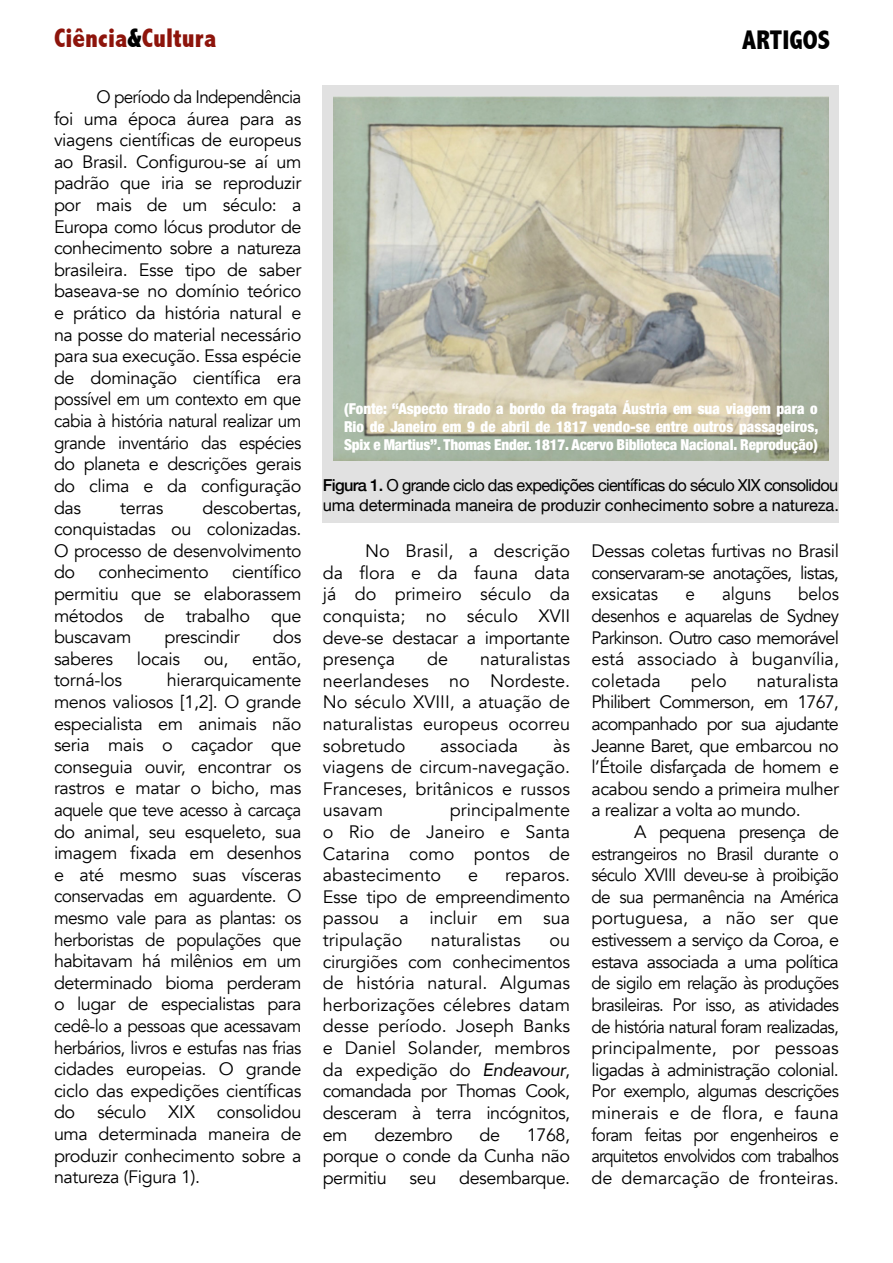
<style>
.page{position:relative;width:893px;height:1263px;background:#fff}
.page>*{position:absolute;margin:0;border:0;box-sizing:border-box;transform-origin:0 0}
.t1{font:800 condensed 27px "Abadi";color:#8d140b}
.t2{font:800 condensed 27px "Abadi";color:#000}
.t3{font:18px/21.6px "Avenir";letter-spacing:-.02em;color:#000;text-align:justify}
.t4{font:18px/21.6px "Avenir";letter-spacing:-.02em;color:#000;text-align:justify;scale:.95 1}
.t5{font:18px "Avenir";color:#000}
.t6{font:16.5px/19.8px "Helvetica Neue";letter-spacing:-.025em;color:#000}
.t7{font:900 condensed 15px/18px "Helvetica Neue";letter-spacing:-.01em;color:#fff;text-align:justify}
.s1{color:#000}
.s2{font-weight:500}
.s3{font-style:italic}
</style>
<div class="page">
<div style="left:323px;top:85px;width:516px;height:437px;background:#e1e1e1"></div>
<img style="left:333px;top:96px;width:495px;height:365px">
<h1 class="t1" style="left:54px;top:22px;width:164px">Ciência<span class="s1">&amp;</span>Cultura</h1>
<h1 class="t2" style="left:742px;top:25px;width:89px">ARTIGOS</h1>
<p class="t4" style="left:54px;top:86px;width:262px;text-indent:43px">O período da Independência foi uma época áurea para as viagens científicas de europeus ao Brasil. Configurou-se aí um padrão que iria se reproduzir por mais de um século: a Europa como lócus produtor de conhecimento sobre a natureza brasileira. Esse tipo de saber baseava-se no domínio teórico e prático da história natural e na posse do material necessário para sua execução. Essa espécie de dominação científica era possível em um contexto em que cabia à história natural realizar um grande inventário das espécies do planeta e descrições gerais do clima e da configuração das</p>
<p class="t7" style="left:344px;top:399px;width:476px">(Fonte: “Aspecto tirado a bordo da fragata Áustria em sua viagem para o Rio de Janeiro em 9 de abril de 1817 vendo-se entre outros passageiros, Spix e Martius”. Thomas Ender. 1817. Acervo Biblioteca Nacional. Reprodução)</p>
<p class="t6" style="left:323px;top:476px;width:518px"><span class="s2">Figura 1.</span> O grande ciclo das expedições científicas do século XIX consolidou uma determinada maneira de produzir conhecimento sobre a natureza.</p>
<p class="t3" style="left:54px;top:497px;width:249px;text-indent:148px">descobertas, conquistadas ou colonizadas.<br>O processo de desenvolvimento do</p>
<p class="t3" style="left:120px;top:497px;width:45px">terras</p>
<p class="t3" style="left:591px;top:540px;width:249px">Dessas coletas furtivas no Brasil conservaram-se anotações, listas, exsicatas</p>
<p class="t3" style="left:323px;top:540px;width:249px;text-indent:43px">No Brasil, a descrição da flora e da fauna data já do primeiro século da conquista; no século XVII deve-se destacar a importante presença</p>
<p class="t3" style="left:54px;top:562px;width:249px;text-indent:178px">científico permitiu que se elaborassem métodos de trabalho que buscavam</p>
<p class="t3" style="left:98px;top:562px;width:112px">conhecimento</p>
<p class="t4" style="left:591px;top:584px;width:262px;text-indent:207px">belos desenhos e aquarelas de Sydney Parkinson. Outro caso memorável está associado à buganvília, coletada</p>
<p class="t4" style="left:685px;top:584px;width:12px">e</p>
<p class="t4" style="left:722px;top:584px;width:53px">alguns</p>
<p class="t3" style="left:165px;top:626px;width:77px">prescindir</p>
<p class="t3" style="left:273px;top:626px;width:30px">dos</p>
<p class="t3" style="left:54px;top:648px;width:61px">saberes</p>
<p class="t3" style="left:137px;top:648px;width:45px">locais</p>
<p class="t3" style="left:204px;top:648px;width:26px">ou,</p>
<p class="t3" style="left:252px;top:648px;width:51px">então,</p>
<p class="t3" style="left:54px;top:670px;width:70px">torná-los</p>
<p class="t3" style="left:323px;top:648px;width:249px;text-indent:158px">naturalistas neerlandeses no Nordeste.<br>No século XVIII, a atuação de naturalistas europeus ocorreu sobretudo</p>
<p class="t3" style="left:427px;top:648px;width:23px">de</p>
<p class="t3" style="left:54px;top:670px;width:249px;text-indent:113px">hierarquicamente menos valiosos [1,2]. O grande especialista em animais não seria mais o caçador que conseguia ouvir, encontrar os rastros e matar o bicho, mas aquele que teve acesso à carcaça do animal, seu esqueleto, sua imagem fixada em desenhos e até mesmo suas vísceras conservadas em aguardente. O mesmo vale para as plantas: os herboristas de populações que habitavam há milênios em um determinado bioma perderam o lugar de especialistas para cedê-lo a pessoas que acessavam herbários, livros e estufas nas frias cidades europeias. O grande ciclo das expedições científicas do século XIX consolidou uma determinada maneira de produzir conhecimento sobre a natureza (Figura 1).</p>
<p class="t3" style="left:591px;top:670px;width:249px;text-indent:165px">naturalista Philibert Commerson, em 1767, acompanhado por sua ajudante Jeanne Baret, que embarcou no l’Étoile disfarçada de homem e acabou sendo a primeira mulher a realizar a volta ao mundo.</p>
<p class="t3" style="left:591px;top:821px;width:249px;text-indent:43px">A pequena presença de estrangeiros no Brasil durante o século XVIII deveu-se à proibição de sua permanência na América portuguesa, a não ser que estivessem a serviço da Coroa, e estava associada a uma política de sigilo em relação às produções brasileiras. Por isso, as atividades de história natural foram realizadas, principalmente, por pessoas ligadas à administração colonial.<br>Por exemplo, algumas descrições minerais e de flora, e fauna foram feitas por engenheiros e arquitetos envolvidos com trabalhos de demarcação de fronteiras.</p>
<p class="t3" style="left:691px;top:670px;width:37px">pelo</p>
<p class="t5" style="left:440px;top:735px;width:80px">associada</p>
<p class="t3" style="left:323px;top:735px;width:249px;text-indent:230px">às viagens de circum-navegação.<br>Franceses, britânicos e russos usavam</p>
<p class="t3" style="left:323px;top:800px;width:249px;text-indent:127px">principalmente o Rio de Janeiro e Santa Catarina como pontos de abastecimento</p>
<p class="t3" style="left:323px;top:864px;width:249px;text-indent:182px">reparos.<br>Esse tipo de empreendimento passou a incluir em sua tripulação</p>
<p class="t3" style="left:468px;top:864px;width:12px">e</p>
<p class="t5" style="left:431px;top:929px;width:91px">naturalistas</p>
<p class="t3" style="left:323px;top:929px;width:249px;text-indent:227px">ou cirurgiões com conhecimentos de história natural. Algumas herborizações célebres datam desse período. Joseph Banks e Daniel Solander, membros da expedição do <span class="s3">Endeavour</span>, comandada por Thomas Cook, desceram à terra incógnitos, em</p>
<p class="t3" style="left:374px;top:1124px;width:80px">dezembro</p>
<p class="t3" style="left:480px;top:1124px;width:22px">de</p>
<p class="t3" style="left:323px;top:1124px;width:249px;text-indent:204px">1768, porque o conde da Cunha não permitiu</p>
<p class="t3" style="left:410px;top:1167px;width:28px">seu</p>
<p class="t3" style="left:459px;top:1167px;width:113px">desembarque.</p>
</div>
